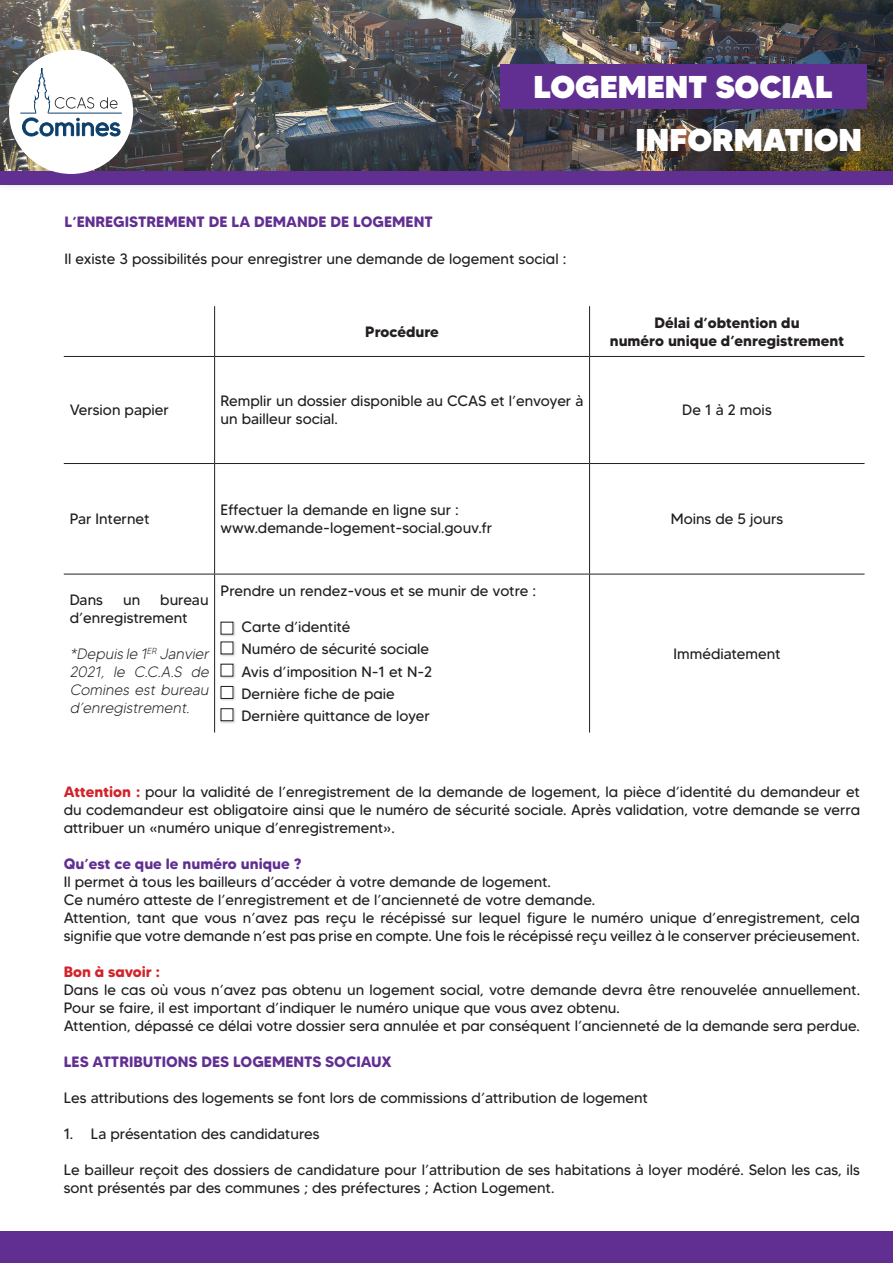
<style>
.page{position:relative;width:893px;height:1263px;background:#fff}
.page>*{position:absolute;margin:0;border:0;box-sizing:border-box;transform-origin:0 0}
.t1{font:900 31.5px "MADETOMMY";color:#fff}
.point_de_conduite{font:15px/18px "MADE Tommy Soft";color:#231f20}
.point_de_conduite-2{font:15px/18px "MADETOMMY";color:#231f20}
.point_de_conduite-3{font:700 15px "MADE Tommy Soft";color:#612f92}
.point_de_conduite-4{font:italic 300 15px/18px "MADETOMMY";color:#231f20;text-align:justify}
.point_de_conduite-5{font:700 15px/18px "MADETOMMY";color:#231f20;text-align:center}
.point_de_conduite-6{font:700 15px "MADE Tommy Soft";color:#d1232a}
.s1{font-weight:700;color:#d1232a}
</style>
<div class="page">
<div style="left:0;top:163px;width:893px;height:29px;background:#231f20;opacity:.19"></div>
<div style="left:0;top:171px;width:893px;height:13px;background:#612f92"></div>
<img style="left:0;top:0;width:893px;height:171px">
<div style="left:500px;top:65px;width:366px;height:44px;background:#612f92"></div>
<div style="left:9px;top:50px;width:124px;height:124px;background:#fff;border-radius:50%"></div>
<hr style="left:48px;top:113px;width:74px;height:1px;background:#0d3f6c">
<svg style="left:20px;top:67px;width:101px;height:70px"></svg>
<hr style="left:214px;top:306px;width:1px;height:50px;background:#231f20">
<hr style="left:589px;top:306px;width:1px;height:50px;background:#231f20">
<hr style="left:64px;top:356px;width:151px;height:1px;background:#231f20">
<hr style="left:215px;top:356px;width:375px;height:1px;background:#231f20">
<hr style="left:214px;top:357px;width:1px;height:106px;background:#231f20">
<hr style="left:590px;top:356px;width:274px;height:1px;background:#231f20">
<hr style="left:589px;top:357px;width:1px;height:106px;background:#231f20">
<hr style="left:64px;top:463px;width:151px;height:1px;background:#231f20">
<hr style="left:215px;top:463px;width:375px;height:1px;background:#231f20">
<hr style="left:214px;top:464px;width:1px;height:110px;background:#231f20">
<hr style="left:590px;top:463px;width:274px;height:1px;background:#231f20">
<hr style="left:589px;top:464px;width:1px;height:110px;background:#231f20">
<hr style="left:64px;top:574px;width:151px;height:1px;background:#231f20">
<hr style="left:215px;top:574px;width:375px;height:1px;background:#231f20">
<hr style="left:214px;top:574px;width:1px;height:158px;background:#231f20">
<hr style="left:590px;top:574px;width:274px;height:1px;background:#231f20">
<hr style="left:589px;top:574px;width:1px;height:158px;background:#231f20">
<div style="left:219px;top:621px;width:17px;height:16px;background:#231f20;opacity:.25"></div>
<div style="left:221px;top:622px;width:12px;height:12px;background:#fff"></div>
<div style="left:219px;top:640px;width:17px;height:17px;background:#231f20;opacity:.25"></div>
<div style="left:221px;top:642px;width:12px;height:12px;background:#fff"></div>
<div style="left:219px;top:663px;width:17px;height:16px;background:#231f20;opacity:.25"></div>
<div style="left:221px;top:664px;width:12px;height:12px;background:#fff"></div>
<div style="left:219px;top:685px;width:17px;height:17px;background:#231f20;opacity:.25"></div>
<div style="left:221px;top:686px;width:12px;height:12px;background:#fff"></div>
<div style="left:221px;top:686px;width:12px;height:13px;border:1px solid #231f20"></div>
<div style="left:219px;top:707px;width:17px;height:17px;background:#231f20;opacity:.25"></div>
<div style="left:221px;top:709px;width:12px;height:12px;background:#fff"></div>
<div style="left:221px;top:708px;width:12px;height:13px;border:1px solid #231f20"></div>
<div style="left:0;top:1232px;width:893px;height:31px;background:#612f92"></div>
<p class="t1" style="left:533px;top:67px;width:300px">LOGEMENT SOCIAL</p>
<p class="t1" style="left:636px;top:120px;width:228px">INFORMATION</p>
<p class="point_de_conduite-3" style="left:65px;top:212px;width:370px">L’ENREGISTREMENT DE LA DEMANDE DE LOGEMENT</p>
<p class="point_de_conduite" style="left:65px;top:249px;width:503px">Il existe 3 possibilités pour enregistrer une demande de logement social :</p>
<p class="point_de_conduite-5" style="left:365px;top:322px;width:75px">Procédure</p>
<p class="point_de_conduite-5" style="left:610px;top:313px;width:236px">Délai d’obtention du<br>numéro unique d’enregistrement</p>
<p class="point_de_conduite-2" style="left:70px;top:401px;width:101px">Version papier</p>
<p class="point_de_conduite-2" style="left:221px;top:392px;width:364px">Remplir un dossier disponible au CCAS et l’envoyer à un bailleur social.</p>
<p class="point_de_conduite-2" style="left:682px;top:401px;width:91px">De 1 à 2 mois</p>
<p class="point_de_conduite-2" style="left:70px;top:510px;width:81px">Par Internet</p>
<p class="point_de_conduite-2" style="left:221px;top:501px;width:240px">Effectuer la demande en ligne sur :</p>
<p class="point_de_conduite-2" style="left:221px;top:519px;width:273px">www.demande-logement-social.gouv.fr</p>
<p class="point_de_conduite-2" style="left:70px;top:590px;width:140px;text-indent:90px">bureau d’enregistrement</p>
<p class="point_de_conduite-4" style="left:70px;top:644px;width:144px">*Depuis le 1<sup>ER</sup> Janvier 2021, le C.C.A.S de Comines est bureau d’enregistrement.</p>
<p class="point_de_conduite-2" style="left:70px;top:590px;width:35px">Dans</p>
<p class="point_de_conduite-2" style="left:123px;top:590px;width:19px">un</p>
<p class="point_de_conduite" style="left:221px;top:582px;width:317px">Prendre un rendez-vous et se munir de votre :</p>
<p class="point_de_conduite" style="left:241px;top:618px;width:110px">Carte d’identité</p>
<p class="point_de_conduite" style="left:241px;top:640px;width:189px">Numéro de sécurité sociale</p>
<p class="point_de_conduite" style="left:241px;top:662px;width:192px">Avis d’imposition N-1 et N-2</p>
<p class="point_de_conduite" style="left:241px;top:684px;width:155px">Dernière fiche de paie</p>
<p class="point_de_conduite" style="left:241px;top:707px;width:190px">Dernière quittance de loyer</p>
<p class="point_de_conduite-2" style="left:671px;top:510px;width:114px">Moins de 5 jours</p>
<p class="point_de_conduite-2" style="left:673px;top:644px;width:109px">Immédiatement</p>
<p class="point_de_conduite" style="left:64px;top:782px;width:798px;text-align:justify"><span class="s1">Attention :</span> pour la validité de l’enregistrement de la demande de logement, la pièce d’identité du demandeur et du codemandeur est obligatoire ainsi que le numéro de sécurité sociale. Après validation, votre demande se verra attribuer un «numéro unique d’enregistrement».</p>
<p class="point_de_conduite-3" style="left:64px;top:854px;width:239px">Qu’est ce que le numéro unique ?</p>
<p class="point_de_conduite" style="left:64px;top:872px;width:489px">Il permet à tous les bailleurs d’accéder à votre demande de logement.</p>
<p class="point_de_conduite" style="left:64px;top:890px;width:533px">Ce numéro atteste de l’enregistrement et de l’ancienneté de votre demande.</p>
<p class="point_de_conduite" style="left:64px;top:908px;width:798px">Attention, tant que vous n’avez pas reçu le récépissé sur lequel figure le numéro unique d’enregistrement, cela signifie que votre demande n’est pas prise en compte. Une fois le récépissé reçu veillez à le conserver précieusement.</p>
<p class="point_de_conduite-6" style="left:64px;top:962px;width:98px">Bon à savoir :</p>
<p class="point_de_conduite" style="left:64px;top:980px;width:798px">Dans le cas où vous n’avez pas obtenu un logement social, votre demande devra être renouvelée annuellement.<br>Pour se faire, il est important d’indiquer le numéro unique que vous avez obtenu.</p>
<p class="point_de_conduite" style="left:64px;top:1016px;width:798px">Attention, dépassé ce délai votre dossier sera annulée et par conséquent l’ancienneté de la demande sera perdue.</p>
<p class="point_de_conduite-3" style="left:64px;top:1052px;width:329px">LES ATTRIBUTIONS DES LOGEMENTS SOCIAUX</p>
<p class="point_de_conduite-2" style="left:64px;top:1088px;width:586px">Les attributions des logements se font lors de commissions d’attribution de logement</p>
<p class="point_de_conduite-2" style="left:64px;top:1124px;width:257px">1. La présentation des candidatures</p>
<p class="point_de_conduite-2" style="left:64px;top:1160px;width:798px">Le bailleur reçoit des dossiers de candidature pour l’attribution de ses habitations à loyer modéré. Selon les cas, ils sont présentés par des communes ; des préfectures ; Action Logement.</p>
</div>
